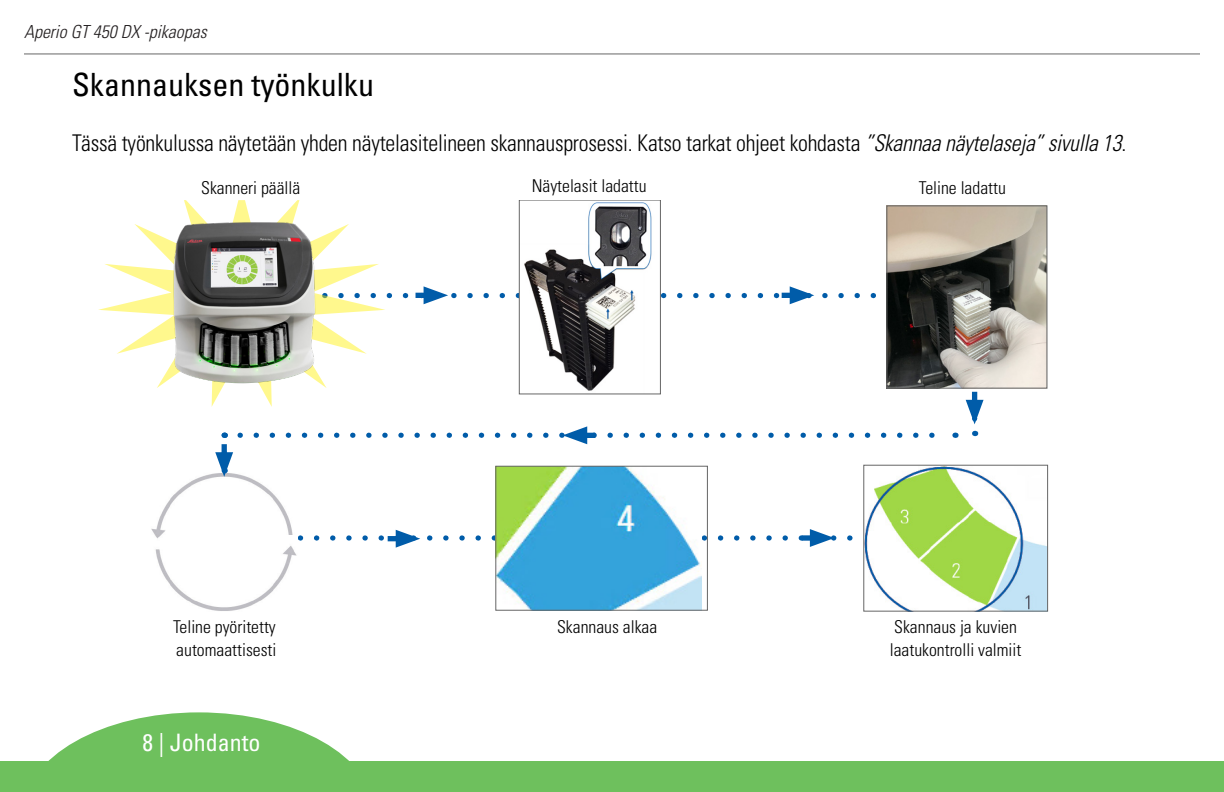
<style>
.page{position:relative;width:1224px;height:792px;background:#fff}
.page>*{position:absolute;margin:0;border:0;box-sizing:border-box;transform-origin:0 0}
.Heading_1QR{font:condensed 32px "Univers LT Std";color:#000}
.t1{font:condensed 24px "Univers LT Std";color:#fff}
.Heading_1QRWHITE{font:300 condensed 23px "Univers LT Std";letter-spacing:-.01em;color:#000;scale:.96 1}
.t2{font:italic 300 condensed 18px "Univers LT Std";color:#231f20}
.t3{font:300 condensed 17.6px/23px "Univers LT Std";color:#000}
.s1{font-style:italic}
</style>
<div class="page">
<hr style="left:24px;top:54px;width:1176px;height:1px;background:#666">
<div style="left:0;top:762px;width:1224px;height:30px;background:#6ec05d"></div>
<svg style="left:24px;top:712px;width:350px;height:50px"></svg>
<img style="left:888px;top:207px;width:157px;height:180px">
<div style="left:886px;top:205px;width:161px;height:184px;border:1px solid #666"></div>
<svg style="left:98px;top:200px;width:281px;height:207px"></svg>
<img style="left:159px;top:216px;width:170px;height:176px">
<img style="left:497px;top:468px;width:205px;height:141px">
<div style="left:495px;top:466px;width:213px;height:145px;border:1px solid #666"></div>
<img style="left:151px;top:473px;width:146px;height:138px">
<svg style="left:203px;top:529px;width:650px;height:19px"></svg>
<svg style="left:240px;top:283px;width:744px;height:161px"></svg>
<div style="left:222px;top:444px;width:5px;height:18px;background:#005ca9"></div>
<svg style="left:215px;top:452px;width:18px;height:25px"></svg>
<img style="left:865px;top:467px;width:181px;height:143px">
<div style="left:863px;top:465px;width:185px;height:147px;border:1px solid #666"></div>
<img style="left:521px;top:202px;width:133px;height:190px">
<div style="left:519px;top:200px;width:142px;height:194px;border:1px solid #666"></div>
<p class="t2" style="left:24px;top:21px;width:184px">Aperio GT 450 DX -pikaopas</p>
<p class="Heading_1QR" style="left:72px;top:64px;width:304px">Skannauksen työnkulku</p>
<p class="Heading_1QRWHITE" style="left:72px;top:129px;width:1100px">Tässä työnkulussa näytetään yhden näytelasitelineen skannausprosessi. Katso tarkat ohjeet kohdasta <span class="s1">”Skannaa näytelaseja” sivulla 13</span>.</p>
<p class="t3" style="left:201px;top:176px;width:101px">Skanneri päällä</p>
<p class="t3" style="left:532px;top:175px;width:116px">Näytelasit ladattu</p>
<p class="t3" style="left:919px;top:176px;width:89px">Teline ladattu</p>
<p class="t3" style="left:173px;top:615px;width:105px">Teline pyöritetty automaattisesti</p>
<p class="t3" style="left:557px;top:615px;width:102px">Skannaus alkaa</p>
<p class="t3" style="left:890px;top:615px;width:133px">Skannaus ja kuvien laatukontrolli valmiit</p>
<h2 class="t1" style="left:142px;top:727px;width:119px">8 | Johdanto</h2>
</div>
